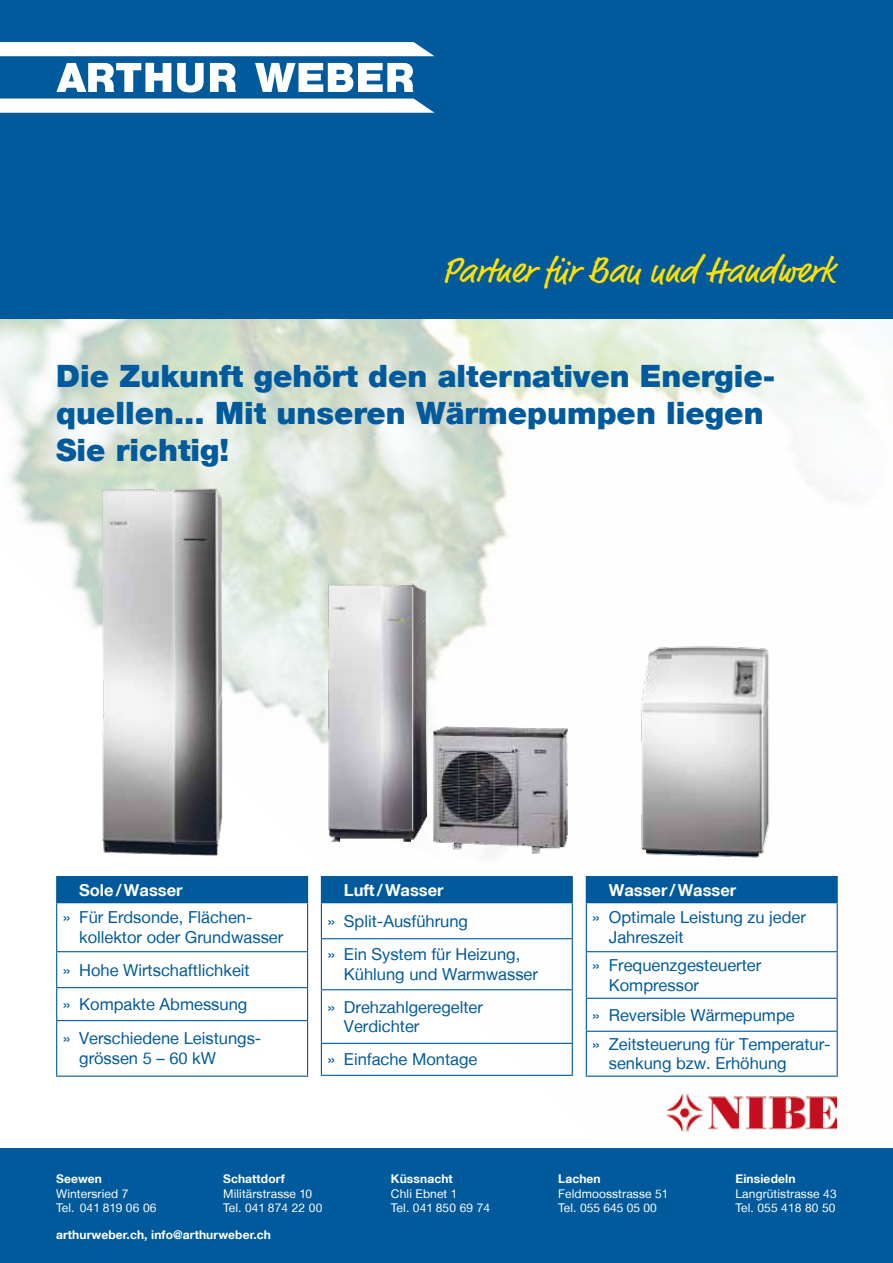
<style>
.page{position:relative;width:893px;height:1263px;background:#fff}
.page>*{position:absolute;margin:0;border:0;box-sizing:border-box;transform-origin:0 0}
.t1{font:36px "Market";color:#ffe000}
.t2{font:900 30.75px/36.9px "Helvetica Neue LT";color:#005a9b}
.t3{font:16.5px/19.8px "Helvetica Neue LT";color:#005a9b}
.t4{font:700 16.5px "Helvetica Neue LT";color:#fff}
.t5{font:12px/14.4px "Helvetica Neue LT";letter-spacing:.01em;color:#fff}
.t6{font:700 12px "Helvetica Neue LT";letter-spacing:.01em;color:#fff}
</style>
<div class="page">
<div style="left:0;top:0;width:893px;height:319px;background:#005a9b"></div>
<div style="left:0;top:0;width:476px;height:155px;background:#005a9b"></div>
<svg style="left:0;top:42px;width:434px;height:14px;background:#f8fafc"></svg>
<svg style="left:0;top:99px;width:434px;height:14px;background:#f4f8fa"></svg>
<svg style="left:177px;top:63px;width:27px;height:29px"></svg>
<svg style="left:210px;top:63px;width:26px;height:29px"></svg>
<svg style="left:56px;top:63px;width:115px;height:29px"></svg>
<svg style="left:255px;top:63px;width:159px;height:29px"></svg>
<div style="left:0;top:1148px;width:893px;height:115px;background:#005a9b"></div>
<img style="left:0;top:319px;width:864px;height:813px">
<img style="left:666px;top:1094px;width:171px;height:37px">
<div style="left:57px;top:876px;width:251px;height:27px;background:#005a9b"></div>
<hr style="left:56px;top:903px;width:1px;height:48px;background:#005a9b">
<hr style="left:307px;top:903px;width:1px;height:48px;background:#005a9b">
<hr style="left:56px;top:951px;width:252px;height:1px;background:#005a9b">
<hr style="left:56px;top:952px;width:1px;height:35px;background:#005a9b">
<hr style="left:307px;top:952px;width:1px;height:35px;background:#005a9b">
<hr style="left:56px;top:987px;width:252px;height:1px;background:#005a9b">
<hr style="left:56px;top:988px;width:1px;height:32px;background:#005a9b">
<hr style="left:307px;top:988px;width:1px;height:32px;background:#005a9b">
<hr style="left:56px;top:1020px;width:252px;height:1px;background:#005a9b">
<hr style="left:56px;top:1021px;width:1px;height:54px;background:#005a9b">
<hr style="left:307px;top:1021px;width:1px;height:54px;background:#005a9b">
<hr style="left:56px;top:1075px;width:252px;height:2px;background:#005a9b">
<hr style="left:56px;top:876px;width:252px;height:1px;background:#005a9b">
<svg style="left:56px;top:877px;width:1px;height:25px"></svg>
<hr style="left:56px;top:902px;width:252px;height:1px;background:#005a9b">
<div style="left:321px;top:876px;width:251px;height:27px;background:#005a9b"></div>
<hr style="left:321px;top:903px;width:1px;height:35px;background:#005a9b">
<hr style="left:572px;top:903px;width:1px;height:35px;background:#005a9b">
<hr style="left:321px;top:938px;width:252px;height:1px;background:#005a9b">
<hr style="left:321px;top:939px;width:1px;height:50px;background:#005a9b">
<hr style="left:572px;top:939px;width:1px;height:50px;background:#005a9b">
<hr style="left:321px;top:989px;width:252px;height:1px;background:#005a9b">
<hr style="left:321px;top:990px;width:1px;height:53px;background:#005a9b">
<hr style="left:572px;top:990px;width:1px;height:53px;background:#005a9b">
<hr style="left:321px;top:1043px;width:252px;height:1px;background:#005a9b">
<hr style="left:321px;top:1044px;width:1px;height:31px;background:#005a9b">
<hr style="left:572px;top:1044px;width:1px;height:31px;background:#005a9b">
<hr style="left:321px;top:1075px;width:252px;height:1px;background:#005a9b">
<hr style="left:321px;top:876px;width:252px;height:1px;background:#005a9b">
<svg style="left:572px;top:877px;width:1px;height:25px"></svg>
<hr style="left:321px;top:902px;width:252px;height:1px;background:#005a9b">
<div style="left:586px;top:876px;width:251px;height:27px;background:#005a9b"></div>
<hr style="left:586px;top:903px;width:1px;height:48px;background:#005a9b">
<hr style="left:837px;top:903px;width:1px;height:48px;background:#005a9b">
<hr style="left:586px;top:951px;width:252px;height:1px;background:#005a9b">
<hr style="left:586px;top:952px;width:1px;height:46px;background:#005a9b">
<hr style="left:837px;top:952px;width:1px;height:46px;background:#005a9b">
<hr style="left:586px;top:998px;width:252px;height:1px;background:#005a9b">
<hr style="left:586px;top:999px;width:1px;height:32px;background:#005a9b">
<hr style="left:837px;top:999px;width:1px;height:32px;background:#005a9b">
<hr style="left:586px;top:1031px;width:252px;height:1px;background:#005a9b">
<hr style="left:586px;top:1032px;width:1px;height:43px;background:#005a9b">
<hr style="left:837px;top:1032px;width:1px;height:43px;background:#005a9b">
<hr style="left:586px;top:1075px;width:252px;height:2px;background:#005a9b">
<hr style="left:586px;top:876px;width:252px;height:1px;background:#005a9b">
<svg style="left:837px;top:877px;width:1px;height:25px"></svg>
<hr style="left:586px;top:902px;width:252px;height:1px;background:#005a9b">
<img style="left:102px;top:488px;width:120px;height:367px">
<img style="left:325px;top:572px;width:246px;height:289px">
<img style="left:636px;top:640px;width:138px;height:221px">
<h1 class="t1" style="left:442px;top:249px;width:394px">Partner für Bau und Handwerk</h1>
<h2 class="t2" style="left:56px;top:358px;width:721px">Die Zukunft gehört den alternativen Energie&shy;quellen... Mit unseren Wärmepumpen liegen<br>Sie richtig!</h2>
<p class="t4" style="left:79px;top:879px;width:105px">Sole/Wasser</p>
<p class="t3" style="left:79px;top:907px;width:206px;text-indent:-16px">» Für Erdsonde, Flächen&shy;kollektor oder Grundwasser</p>
<p class="t3" style="left:63px;top:952px;width:200px;line-height:34.3px">» Hohe Wirtschaftlichkeit » Kompakte Abmessung<br>» Verschiedene Leistungs-</p>
<p class="t3" style="left:79px;top:1048px;width:138px">grössen 5 – 60 kW</p>
<p class="t4" style="left:344px;top:879px;width:101px">Luft/Wasser</p>
<p class="t3" style="left:327px;top:904px;width:194px;line-height:33.6px">» Split-Ausführung<br>» Ein System für Heizung,</p>
<p class="t3" style="left:327px;top:958px;width:212px;line-height:32.5px;text-indent:16px">Kühlung und Warmwasser » Drehzahlgeregelter</p>
<p class="t3" style="left:327px;top:1010px;width:152px;line-height:32.8px;text-indent:16px">Verdichter<br>» Einfache Montage</p>
<p class="t4" style="left:609px;top:879px;width:129px">Wasser/Wasser</p>
<p class="t3" style="left:609px;top:907px;width:199px;text-indent:-16px">» Optimale Leistung zu jeder<br>Jahreszeit</p>
<p class="t3" style="left:609px;top:955px;width:154px;text-indent:-16px">» Frequenzgesteuerter<br>Kompressor</p>
<p class="t3" style="left:592px;top:1000px;width:240px;line-height:29.1px">» Reversible Wärmepumpe<br>» Zeitsteuerung für Temperatur-</p>
<p class="t3" style="left:609px;top:1053px;width:179px">senkung bzw. Erhöhung</p>
<p class="t6" style="left:56px;top:1171px;width:47px">Seewen</p>
<p class="t5" style="left:56px;top:1186px;width:102px">Wintersried 7<br>Tel. 041 819 06 06</p>
<p class="t6" style="left:223px;top:1171px;width:63px">Schattdorf</p>
<p class="t5" style="left:223px;top:1186px;width:101px">Militärstrasse 10<br>Tel. 041 874 22 00</p>
<p class="t6" style="left:56px;top:1227px;width:216px">arthurweber.ch, info@arthurweber.ch</p>
<p class="t6" style="left:391px;top:1171px;width:63px">Küssnacht</p>
<p class="t5" style="left:391px;top:1186px;width:101px">Chli Ebnet 1<br>Tel. 041 850 69 74</p>
<p class="t6" style="left:558px;top:1171px;width:44px">Lachen</p>
<p class="t5" style="left:558px;top:1186px;width:112px">Feldmoosstrasse 51<br>Tel. 055 645 05 00</p>
<p class="t6" style="left:735px;top:1171px;width:61px">Einsiedeln</p>
<p class="t5" style="left:735px;top:1186px;width:103px">Langrütistrasse 43<br>Tel. 055 418 80 50</p>
</div>
